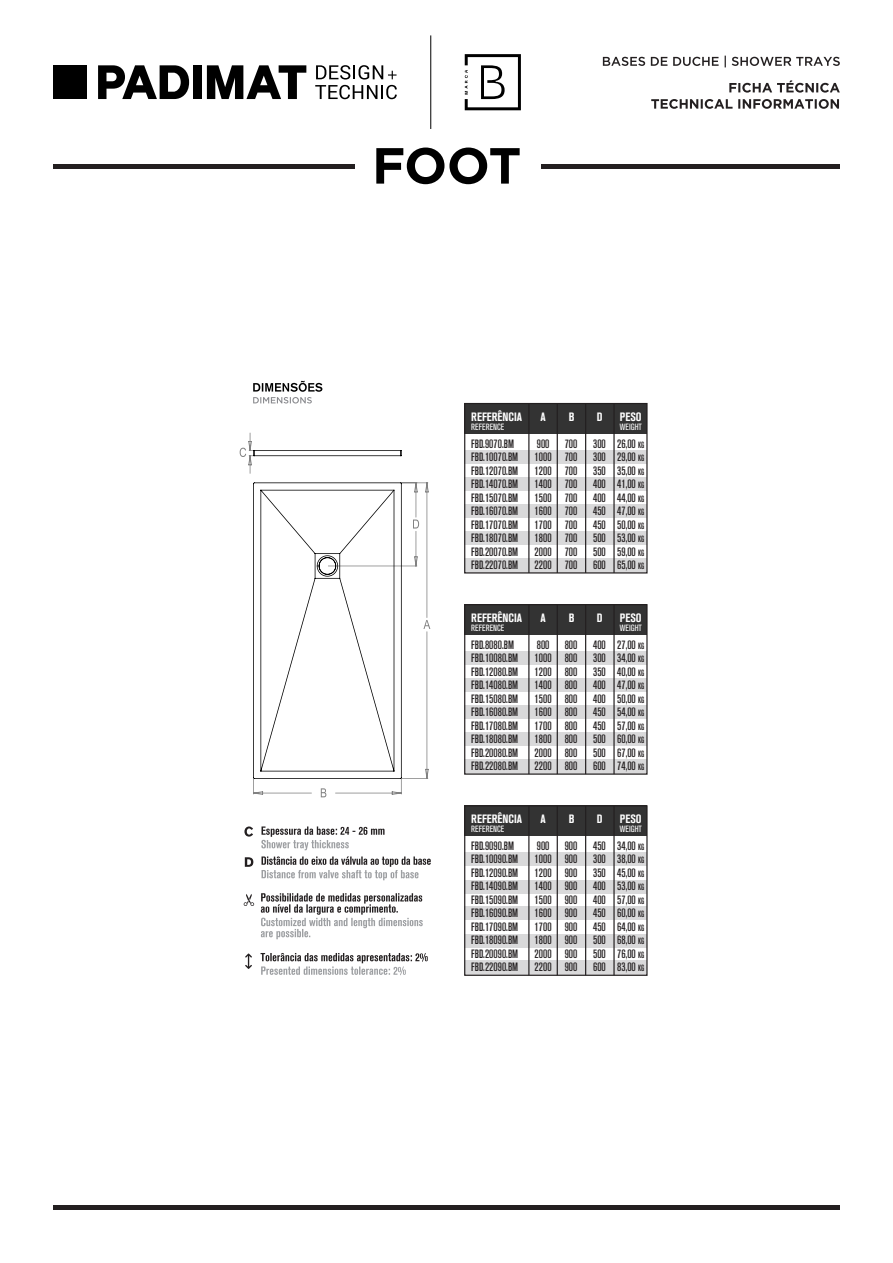
<style>
.page{position:relative;width:893px;height:1263px;background:#fff}
.page>*{position:absolute;margin:0;border:0;box-sizing:border-box;transform-origin:0 0}
.t1{font:700 50.7px "Gotham HTF";color:#000}
.t2{font:500 condensed 12px/13.5px "Akzidenz Grotesk BQ";color:#231f20;text-align:justify}
.t3{font:700 condensed 12px "Akzidenz Grotesk BQ";color:#fff}
.t4{font:500 condensed 9px/13.5px "Akzidenz Grotesk BQ";color:#231f20;text-align:justify}
.t5{font:condensed 9px "Akzidenz Grotesk BQ";color:#fff}
</style>
<div class="page">
<div style="left:53px;top:164px;width:787px;height:5px;background:#231f20"></div>
<div style="left:355px;top:148px;width:186px;height:36px;background:#fff"></div>
<hr style="left:53px;top:1206px;width:787px;height:4px;background:#231f20">
<svg style="left:603px;top:56px;width:237px;height:11px"></svg>
<svg style="left:729px;top:80px;width:111px;height:13px"></svg>
<svg style="left:651px;top:99px;width:188px;height:10px"></svg>
<svg style="left:98px;top:65px;width:91px;height:34px"></svg>
<div style="left:193px;top:65px;width:8px;height:34px;background:#000"></div>
<svg style="left:207px;top:65px;width:99px;height:34px"></svg>
<div style="left:53px;top:65px;width:34px;height:34px;background:#000"></div>
<svg style="left:315px;top:65px;width:82px;height:34px"></svg>
<svg style="left:465px;top:54px;width:56px;height:56px"></svg>
<hr style="left:430px;top:35px;width:1px;height:94px;background:#000">
<svg style="left:253px;top:381px;width:69px;height:22px"></svg>
<svg style="left:244px;top:826px;width:9px;height:11px"></svg>
<svg style="left:245px;top:857px;width:8px;height:10px"></svg>
<svg style="left:261px;top:826px;width:124px;height:24px"></svg>
<svg style="left:261px;top:856px;width:170px;height:24px"></svg>
<svg style="left:261px;top:893px;width:162px;height:46px"></svg>
<svg style="left:261px;top:953px;width:167px;height:22px"></svg>
<svg style="left:243px;top:894px;width:11px;height:12px"></svg>
<svg style="left:245px;top:953px;width:7px;height:16px"></svg>
<svg style="left:248px;top:433px;width:181px;height:346px"></svg>
<svg style="left:240px;top:448px;width:162px;height:9px"></svg>
<svg style="left:253px;top:482px;width:149px;height:315px"></svg>
<div style="left:465px;top:450px;width:182px;height:13px;background:#d9d9da"></div>
<div style="left:465px;top:477px;width:182px;height:14px;background:#d9d9da"></div>
<div style="left:465px;top:504px;width:182px;height:14px;background:#d9d9da"></div>
<div style="left:465px;top:532px;width:182px;height:13px;background:#d9d9da"></div>
<div style="left:465px;top:558px;width:182px;height:15px;background:#d9d9da"></div>
<div style="left:465px;top:403px;width:182px;height:30px;background:#333"></div>
<div style="left:464px;top:403px;width:184px;height:170px;border:1px solid #231f20"></div>
<hr style="left:528px;top:403px;width:1px;height:170px;background:#231f20">
<hr style="left:557px;top:403px;width:1px;height:170px;background:#231f20">
<hr style="left:585px;top:403px;width:1px;height:170px;background:#231f20">
<hr style="left:613px;top:403px;width:2px;height:170px;background:#231f20">
<div style="left:465px;top:651px;width:182px;height:14px;background:#d9d9da"></div>
<div style="left:465px;top:679px;width:182px;height:13px;background:#d9d9da"></div>
<div style="left:465px;top:705px;width:182px;height:14px;background:#d9d9da"></div>
<div style="left:465px;top:733px;width:182px;height:13px;background:#d9d9da"></div>
<div style="left:465px;top:759px;width:182px;height:15px;background:#d9d9da"></div>
<div style="left:465px;top:605px;width:182px;height:30px;background:#333"></div>
<div style="left:464px;top:604px;width:184px;height:171px;border:1px solid #231f20"></div>
<hr style="left:528px;top:605px;width:1px;height:169px;background:#231f20">
<hr style="left:557px;top:605px;width:1px;height:169px;background:#231f20">
<hr style="left:585px;top:605px;width:1px;height:169px;background:#231f20">
<hr style="left:613px;top:605px;width:2px;height:169px;background:#231f20">
<div style="left:465px;top:852px;width:182px;height:14px;background:#d9d9da"></div>
<div style="left:465px;top:880px;width:182px;height:13px;background:#d9d9da"></div>
<div style="left:465px;top:906px;width:182px;height:14px;background:#d9d9da"></div>
<div style="left:465px;top:934px;width:182px;height:13px;background:#d9d9da"></div>
<div style="left:465px;top:960px;width:182px;height:15px;background:#d9d9da"></div>
<div style="left:465px;top:806px;width:182px;height:30px;background:#333"></div>
<div style="left:464px;top:805px;width:184px;height:171px;border:1px solid #231f20"></div>
<hr style="left:528px;top:806px;width:1px;height:169px;background:#231f20">
<hr style="left:557px;top:806px;width:1px;height:169px;background:#231f20">
<hr style="left:585px;top:806px;width:1px;height:169px;background:#231f20">
<hr style="left:613px;top:806px;width:2px;height:169px;background:#231f20">
<h1 class="t1" style="left:372px;top:136px;width:151px">FOOT</h1>
<p class="t3" style="left:471px;top:410px;width:52px">REFERÊNCIA</p>
<p class="t5" style="left:471px;top:421px;width:35px">REFERENCE</p>
<p class="t3" style="left:540px;top:410px;width:7px">A</p>
<p class="t3" style="left:569px;top:410px;width:7px">B</p>
<p class="t3" style="left:597px;top:410px;width:7px">D</p>
<p class="t3" style="left:620px;top:410px;width:23px">PESO</p>
<p class="t5" style="left:620px;top:421px;width:24px">WEIGHT</p>
<p class="t2" style="left:471px;top:437px;width:48px;text-align:left">FBD.9070.BM<br>FBD.10070.BM<br>FBD.12070.BM<br>FBD.14070.BM<br>FBD.15070.BM<br>FBD.16070.BM<br>FBD.17070.BM<br>FBD.18070.BM<br>FBD.20070.BM<br>FBD.22070.BM</p>
<p class="t2" style="left:535px;top:437px;width:18px;text-align:left">900<br>1000<br>1200<br>1400<br>1500<br>1600<br>1700<br>1800<br>2000<br>2200</p>
<p class="t2" style="left:565px;top:437px;width:14px">700<br>700<br>700<br>700<br>700<br>700<br>700<br>700<br>700<br>700</p>
<p class="t2" style="left:593px;top:437px;width:14px">300<br>300<br>350<br>400<br>400<br>450<br>450<br>500<br>500<br>600</p>
<p class="t2" style="left:617px;top:437px;width:20px">26,00<br>29,00<br>35,00<br>41,00<br>44,00<br>47,00<br>50,00<br>53,00<br>59,00<br>65,00</p>
<p class="t4" style="left:638px;top:438px;width:8px">KG KG KG KG KG KG KG KG KG KG</p>
<p class="t3" style="left:471px;top:611px;width:52px">REFERÊNCIA</p>
<p class="t5" style="left:471px;top:623px;width:35px">REFERENCE</p>
<p class="t3" style="left:540px;top:611px;width:7px">A</p>
<p class="t3" style="left:569px;top:611px;width:7px">B</p>
<p class="t3" style="left:597px;top:611px;width:7px">D</p>
<p class="t3" style="left:620px;top:611px;width:23px">PESO</p>
<p class="t5" style="left:620px;top:623px;width:24px">WEIGHT</p>
<p class="t2" style="left:471px;top:638px;width:48px;text-align:left">FBD.8080.BM<br>FBD.10080.BM<br>FBD.12080.BM<br>FBD.14080.BM<br>FBD.15080.BM<br>FBD.16080.BM<br>FBD.17080.BM<br>FBD.18080.BM<br>FBD.20080.BM<br>FBD.22080.BM</p>
<p class="t2" style="left:535px;top:638px;width:18px;text-align:left">800<br>1000<br>1200<br>1400<br>1500<br>1600<br>1700<br>1800<br>2000<br>2200</p>
<p class="t2" style="left:565px;top:638px;width:14px">800<br>800<br>800<br>800<br>800<br>800<br>800<br>800<br>800<br>800</p>
<p class="t2" style="left:593px;top:638px;width:14px">400<br>300<br>350<br>400<br>400<br>450<br>450<br>500<br>500<br>600</p>
<p class="t2" style="left:617px;top:638px;width:20px">27,00<br>34,00<br>40,00<br>47,00<br>50,00<br>54,00<br>57,00<br>60,00<br>67,00<br>74,00</p>
<p class="t4" style="left:638px;top:639px;width:8px">KG KG KG KG KG KG KG KG KG KG</p>
<p class="t3" style="left:471px;top:812px;width:52px">REFERÊNCIA</p>
<p class="t5" style="left:471px;top:824px;width:35px">REFERENCE</p>
<p class="t3" style="left:540px;top:812px;width:7px">A</p>
<p class="t3" style="left:569px;top:812px;width:7px">B</p>
<p class="t3" style="left:597px;top:812px;width:7px">D</p>
<p class="t3" style="left:620px;top:812px;width:23px">PESO</p>
<p class="t5" style="left:620px;top:824px;width:24px">WEIGHT</p>
<p class="t2" style="left:471px;top:839px;width:48px;text-align:left">FBD.9090.BM<br>FBD.10090.BM<br>FBD.12090.BM<br>FBD.14090.BM<br>FBD.15090.BM<br>FBD.16090.BM<br>FBD.17090.BM<br>FBD.18090.BM<br>FBD.20090.BM<br>FBD.22090.BM</p>
<p class="t2" style="left:535px;top:839px;width:18px;text-align:left">900<br>1000<br>1200<br>1400<br>1500<br>1600<br>1700<br>1800<br>2000<br>2200</p>
<p class="t2" style="left:565px;top:839px;width:14px">900<br>900<br>900<br>900<br>900<br>900<br>900<br>900<br>900<br>900</p>
<p class="t2" style="left:593px;top:839px;width:14px">450<br>300<br>350<br>400<br>400<br>450<br>450<br>500<br>500<br>600</p>
<p class="t2" style="left:617px;top:839px;width:20px">34,00<br>38,00<br>45,00<br>53,00<br>57,00<br>60,00<br>64,00<br>68,00<br>76,00<br>83,00</p>
<p class="t4" style="left:638px;top:840px;width:8px">KG KG KG KG KG KG KG KG KG KG</p>
</div>
